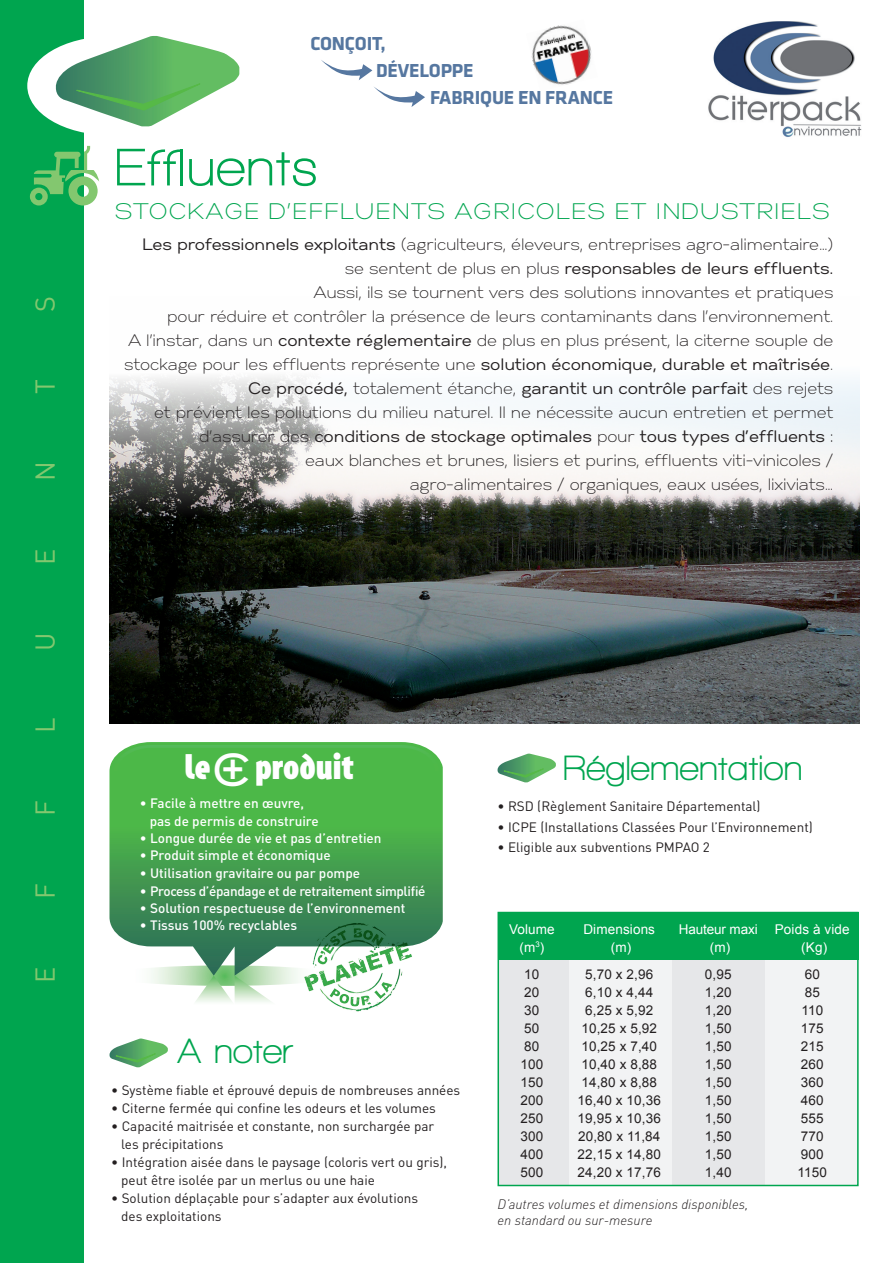
<style>
.page{position:relative;width:893px;height:1263px;background:#fff}
.page>*{position:absolute;margin:0;border:0;box-sizing:border-box;transform-origin:0 0}
.t1{font:700 54px "Walkway";letter-spacing:.025em;color:#00a54f}
.t2{font:900 48px "Walkway";color:#fff}
.t3{font:700 36px "Walkway";letter-spacing:.01em;color:#00a54f}
.t4{font:900 condensed 36px "Santana";color:#fff}
.t5{font:27px "DIN";color:#83c76f}
.t6{font:22.5px "Gabriel Sans Light";letter-spacing:.05em;color:#00a54f}
.t7{font:700 19.5px "Klavika Basic";letter-spacing:-.01em;color:#5677a0}
.t8{font:16.5px/24px "Gabriel Sans Light";letter-spacing:-.01em;color:#231f20}
.t9{font:16.5px "Gabriel Sans Normal";letter-spacing:-.01em;color:#231f20}
.t10{font:13.5px "DIN";color:#231f20}
.t11{font:13.5px "Arial";letter-spacing:.01em;color:#231f20}
.t12{font:500 13.5px "DIN";color:#fff}
.t13{font:italic 300 13.5px "DIN";color:#231f20}
.t14{font:500 13.5px "DIN";letter-spacing:-.025em;color:#fff}
.t15{font:13.5px "Arial";letter-spacing:.01em;color:#fff}
.t16{font:13.5px "Arial";letter-spacing:-.01em;color:#fff}
.s1{font-family:"Gabriel Sans Normal"}
.s2{font-family:"Gabriel Sans Light"}
</style>
<div class="page">
<svg style="left:151px;top:976px;width:147px;height:26px"></svg>
<svg style="left:109px;top:742px;width:334px;height:234px;background:#55a95d"></svg>
<svg style="left:114px;top:745px;width:325px;height:26px;background:#51b94e"></svg>
<div style="left:498px;top:957px;width:71px;height:229px;background:#e6e7e9"></div>
<div style="left:671px;top:957px;width:94px;height:229px;background:#e6e7e9"></div>
<div style="left:569px;top:957px;width:102px;height:229px;background:#f2f3f4"></div>
<div style="left:765px;top:957px;width:94px;height:229px;background:#f2f3f4"></div>
<img style="left:109px;top:376px;width:750px;height:347px">
<div style="left:0;top:0;width:84px;height:1263px;background:#00a54f"></div>
<div style="left:27px;top:36px;width:165px;height:99px;background:#fff;border-radius:50%"></div>
<img style="left:708px;top:21px;width:154px;height:116px">
<div style="left:497px;top:912px;width:362px;height:274px;border:2px solid #00a54f"></div>
<img style="left:304px;top:919px;width:108px;height:93px">
<div style="left:498px;top:912px;width:361px;height:48px;background:#00a54f"></div>
<svg style="left:321px;top:60px;width:51px;height:20px"></svg>
<svg style="left:374px;top:87px;width:51px;height:20px"></svg>
<svg style="left:51px;top:36px;width:188px;height:90px"></svg>
<svg style="left:109px;top:1038px;width:59px;height:29px"></svg>
<svg style="left:497px;top:754px;width:59px;height:28px"></svg>
<img style="left:531px;top:25px;width:61px;height:60px">
<svg style="left:30px;top:146px;width:69px;height:59px"></svg>
<p class="t5" style="left:28px;top:312px;width:17px;rotate:-90deg">S</p>
<p class="t5" style="left:28px;top:394px;width:16px;rotate:-90deg">T</p>
<p class="t5" style="left:28px;top:481px;width:21px;rotate:-90deg">N</p>
<p class="t5" style="left:28px;top:565px;width:18px;rotate:-90deg">E</p>
<p class="t5" style="left:28px;top:651px;width:20px;rotate:-90deg">U</p>
<p class="t5" style="left:28px;top:733px;width:17px;rotate:-90deg">L</p>
<p class="t5" style="left:28px;top:816px;width:17px;rotate:-90deg">F</p>
<p class="t5" style="left:28px;top:899px;width:17px;rotate:-90deg">F</p>
<p class="t5" style="left:28px;top:983px;width:18px;rotate:-90deg">E</p>
<p class="t7" style="left:310px;top:30px;width:77px">CONÇOIT,</p>
<p class="t7" style="left:376px;top:57px;width:99px">DÉVELOPPE</p>
<p class="t7" style="left:430px;top:84px;width:185px">FABRIQUE EN FRANCE</p>
<p class="t1" style="left:115px;top:138px;width:204px">Effluents</p>
<p class="t6" style="left:115px;top:198px;width:716px">STOCKAGE D’EFFLUENTS AGRICOLES ET INDUSTRIELS</p>
<p class="t8" style="left:142px;top:233px;width:693px"><span class="s1">Les professionnels exploitants</span> (agriculteurs, éleveurs, entreprises agro-alimentaire…)</p>
<p class="t9" style="left:345px;top:259px;width:490px"><span class="s2">se sentent de plus en plus</span> responsables de leurs effluents.</p>
<p class="t8" style="left:313px;top:281px;width:521px">Aussi, ils se tournent vers des solutions innovantes et pratiques</p>
<p class="t8" style="left:167px;top:305px;width:668px">pour réduire et contrôler la présence de leurs contaminants dans l’environnement.</p>
<p class="t8" style="left:124px;top:329px;width:711px">A l’instar, dans un <span class="s1">contexte réglementaire</span> de plus en plus présent, la citerne souple de stockage pour les effluents représente une <span class="s1">solution économique, durable et maîtrisée</span>.</p>
<p class="t9" style="left:248px;top:379px;width:587px">Ce procédé, <span class="s2">totalement étanche,</span> garantit un contrôle parfait <span class="s2">des rejets</span></p>
<p class="t8" style="left:154px;top:401px;width:681px;text-align:right">et prévient les pollutions du milieu naturel. Il ne nécessite aucun entretien et permet d’assurer des <span class="s1">conditions de stockage optimales</span> pour <span class="s1">tous types d’effluents</span> :</p>
<p class="t8" style="left:305px;top:449px;width:530px">eaux blanches et brunes, lisiers et purins, effluents viti-vinicoles /</p>
<p class="t8" style="left:410px;top:473px;width:425px">agro-alimentaires / organiques, eaux usées, lixiviats…</p>
<p class="t4" style="left:185px;top:749px;width:171px">le + produit</p>
<p class="t2" style="left:214px;top:744px;width:36px">C</p>
<p class="t3" style="left:563px;top:748px;width:241px">Réglementation</p>
<p class="t10" style="left:497px;top:798px;width:265px">• RSD (Règlement Sanitaire Départemental)</p>
<p class="t10" style="left:497px;top:818px;width:317px">• ICPE (Installations Classées Pour l’Environnement)</p>
<p class="t10" style="left:497px;top:839px;width:214px">• Eligible aux subventions PMPAO 2</p>
<p class="t12" style="left:140px;top:795px;width:166px">• Facile à mettre en œuvre,</p>
<p class="t12" style="left:150px;top:812px;width:170px">pas de permis de construire</p>
<p class="t12" style="left:140px;top:829px;width:243px">• Longue durée de vie et pas d’entretien</p>
<p class="t12" style="left:140px;top:847px;width:192px">• Produit simple et économique</p>
<p class="t12" style="left:140px;top:864px;width:222px">• Utilisation gravitaire ou par pompe</p>
<p class="t14" style="left:140px;top:882px;width:287px">• Process d’épandage et de retraitement simplifié</p>
<p class="t12" style="left:140px;top:899px;width:267px">• Solution respectueuse de l’environnement</p>
<p class="t12" style="left:140px;top:916px;width:159px">• Tissus 100% recyclables</p>
<p class="t15" style="left:509px;top:920px;width:47px">Volume</p>
<p class="t15" style="left:519px;top:938px;width:26px">(m<sup>3</sup>)</p>
<p class="t11" style="left:524px;top:965px;width:17px">10</p>
<p class="t11" style="left:524px;top:983px;width:17px">20</p>
<p class="t11" style="left:524px;top:1001px;width:17px">30</p>
<p class="t11" style="left:524px;top:1019px;width:17px">50</p>
<p class="t11" style="left:524px;top:1037px;width:17px">80</p>
<p class="t11" style="left:520px;top:1055px;width:24px">100</p>
<p class="t11" style="left:520px;top:1073px;width:24px">150</p>
<p class="t11" style="left:520px;top:1091px;width:24px">200</p>
<p class="t11" style="left:520px;top:1109px;width:24px">250</p>
<p class="t11" style="left:520px;top:1127px;width:24px">300</p>
<p class="t11" style="left:520px;top:1145px;width:24px">400</p>
<p class="t11" style="left:520px;top:1163px;width:24px">500</p>
<p class="t15" style="left:775px;top:920px;width:76px">Poids à vide</p>
<p class="t15" style="left:801px;top:938px;width:27px">(Kg)</p>
<p class="t11" style="left:805px;top:965px;width:17px">60</p>
<p class="t11" style="left:805px;top:983px;width:17px">85</p>
<p class="t11" style="left:801px;top:1001px;width:23px">110</p>
<p class="t11" style="left:801px;top:1019px;width:24px">175</p>
<p class="t11" style="left:801px;top:1037px;width:24px">215</p>
<p class="t11" style="left:801px;top:1055px;width:24px">260</p>
<p class="t11" style="left:801px;top:1073px;width:24px">360</p>
<p class="t11" style="left:801px;top:1091px;width:24px">460</p>
<p class="t11" style="left:801px;top:1109px;width:24px">555</p>
<p class="t11" style="left:801px;top:1127px;width:24px">770</p>
<p class="t11" style="left:801px;top:1145px;width:24px">900</p>
<p class="t11" style="left:798px;top:1163px;width:31px">1150</p>
<p class="t15" style="left:583px;top:920px;width:73px">Dimensions</p>
<p class="t15" style="left:611px;top:938px;width:22px">(m)</p>
<p class="t11" style="left:585px;top:965px;width:70px">5,70 x 2,96</p>
<p class="t11" style="left:585px;top:983px;width:70px">6,10 x 4,44</p>
<p class="t11" style="left:585px;top:1001px;width:70px">6,25 x 5,92</p>
<p class="t11" style="left:581px;top:1019px;width:77px">10,25 x 5,92</p>
<p class="t11" style="left:581px;top:1037px;width:77px">10,25 x 7,40</p>
<p class="t11" style="left:581px;top:1055px;width:77px">10,40 x 8,88</p>
<p class="t11" style="left:581px;top:1073px;width:77px">14,80 x 8,88</p>
<p class="t11" style="left:578px;top:1091px;width:85px">16,40 x 10,36</p>
<p class="t11" style="left:578px;top:1109px;width:85px">19,95 x 10,36</p>
<p class="t11" style="left:578px;top:1127px;width:84px">20,80 x 11,84</p>
<p class="t11" style="left:578px;top:1145px;width:85px">22,15 x 14,80</p>
<p class="t11" style="left:578px;top:1163px;width:85px">24,20 x 17,76</p>
<p class="t16" style="left:679px;top:920px;width:80px">Hauteur maxi</p>
<p class="t15" style="left:710px;top:938px;width:22px">(m)</p>
<p class="t11" style="left:705px;top:965px;width:28px">0,95</p>
<p class="t11" style="left:705px;top:983px;width:28px">1,20</p>
<p class="t11" style="left:705px;top:1001px;width:28px">1,20</p>
<p class="t11" style="left:705px;top:1019px;width:28px">1,50</p>
<p class="t11" style="left:705px;top:1037px;width:28px">1,50</p>
<p class="t11" style="left:705px;top:1055px;width:28px">1,50</p>
<p class="t11" style="left:705px;top:1073px;width:28px">1,50</p>
<p class="t11" style="left:705px;top:1091px;width:28px">1,50</p>
<p class="t11" style="left:705px;top:1109px;width:28px">1,50</p>
<p class="t11" style="left:705px;top:1127px;width:28px">1,50</p>
<p class="t11" style="left:705px;top:1145px;width:28px">1,50</p>
<p class="t11" style="left:705px;top:1163px;width:28px">1,40</p>
<p class="t3" style="left:178px;top:1031px;width:117px">A noter</p>
<p class="t10" style="left:111px;top:1081px;width:351px">• Système fiable et éprouvé depuis de nombreuses années</p>
<p class="t10" style="left:111px;top:1099px;width:326px">• Citerne fermée qui confine les odeurs et les volumes</p>
<p class="t10" style="left:111px;top:1117px;width:325px">• Capacité maitrisée et constante, non surchargée par</p>
<p class="t10" style="left:121px;top:1135px;width:104px">les précipitations</p>
<p class="t10" style="left:111px;top:1153px;width:337px">• Intégration aisée dans le paysage (coloris vert ou gris),</p>
<p class="t10" style="left:121px;top:1171px;width:255px">peut être isolée par un merlus ou une haie</p>
<p class="t10" style="left:111px;top:1189px;width:309px">• Solution déplaçable pour s’adapter aux évolutions</p>
<p class="t10" style="left:121px;top:1207px;width:102px">des exploitations</p>
<p class="t13" style="left:497px;top:1196px;width:253px">D’autres volumes et dimensions disponibles,</p>
<p class="t13" style="left:497px;top:1212px;width:156px">en standard ou sur-mesure</p>
</div>
